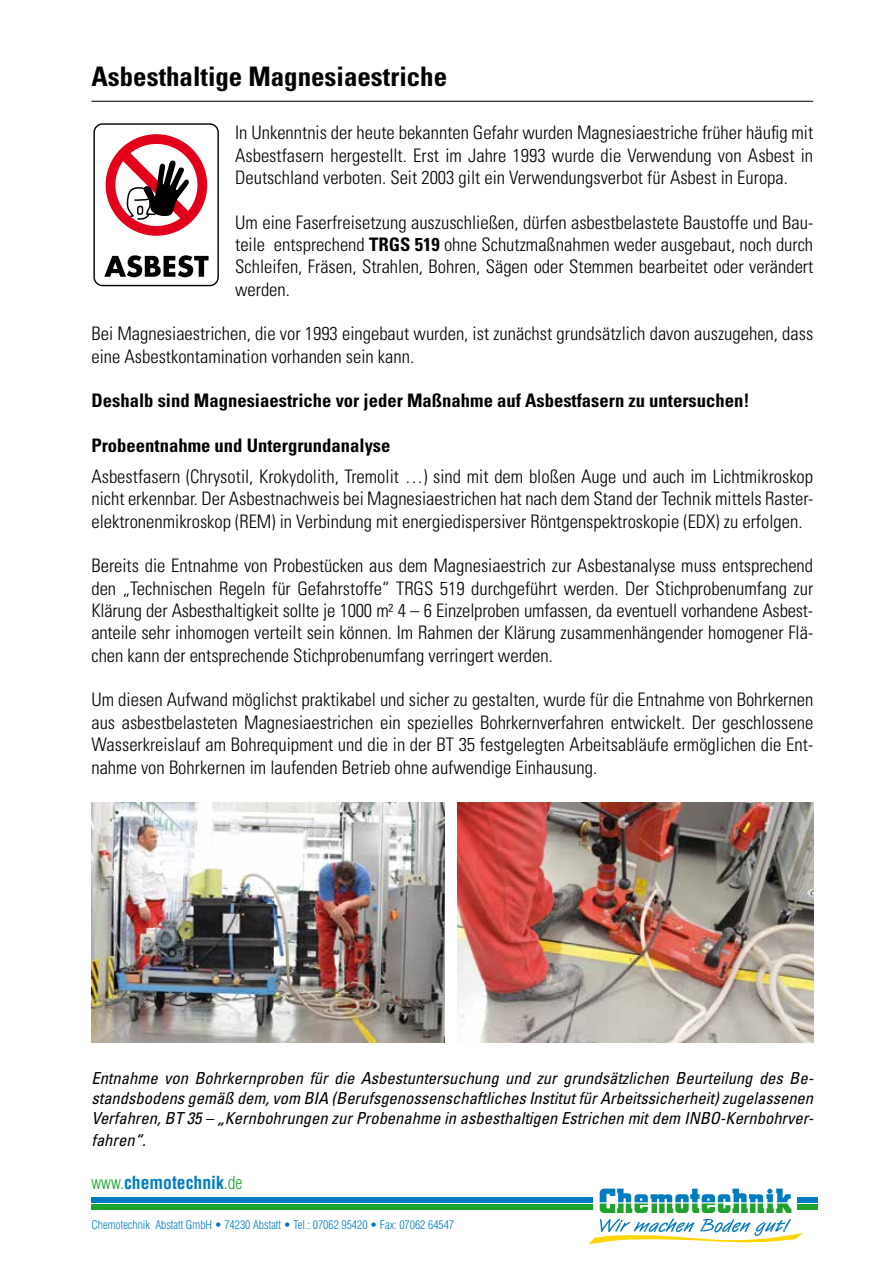
<style>
.page{position:relative;width:893px;height:1263px;background:#fff}
.page>*{position:absolute;margin:0;border:0;box-sizing:border-box;transform-origin:0 0}
.t1{font:700 condensed 26.85px "Univers LT";color:#000}
.t2{font:300 condensed 18.6px/22.4px "Univers LT";color:#000;text-align:justify}
.t3{font:700 condensed 18.6px "Univers LT";color:#000}
.t4{font:700 condensed 17.55px "Helvetica";color:#007bc2}
.t5{font:italic condensed 16.5px/19.8px "Univers LT";color:#000;text-align:justify}
.t6{font:300 condensed 11.7px "Helvetica";color:#007bc2}
.s1{font-weight:700}
.s2{font-weight:300;color:#1fa22e}
</style>
<div class="page">
<hr style="left:91px;top:101px;width:722px;height:1px;background:#000">
<div style="left:91px;top:1197px;width:726px;height:5px;background:#007bc2"></div>
<div style="left:91px;top:1204px;width:726px;height:5px;background:#1fa22e"></div>
<svg style="left:588px;top:1188px;width:215px;height:56px"></svg>
<div style="left:93px;top:123px;width:126px;height:163px;border:1px solid #000;border-radius:8px"></div>
<div style="left:106px;top:134px;width:101px;height:102px;background:#e2001a;border-radius:50%"></div>
<div style="left:115px;top:144px;width:82px;height:82px;background:#fff;border-radius:50%"></div>
<svg style="left:120px;top:146px;width:71px;height:80px"></svg>
<svg style="left:104px;top:255px;width:105px;height:22px"></svg>
<img style="left:91px;top:802px;width:354px;height:241px">
<img style="left:458px;top:802px;width:355px;height:241px">
<h1 class="t1" style="left:91px;top:60px;width:357px">Asbesthaltige Magnesiaestriche</h1>
<p class="t2" style="left:235px;top:121px;width:580px">In Unkenntnis der heute bekannten Gefahr wurden Magnesiaestriche früher häufig mit Asbestfasern hergestellt. Erst im Jahre 1993 wurde die Verwendung von Asbest in Deutschland verboten. Seit 2003 gilt ein Verwendungsverbot für Asbest in Europa.</p>
<p class="t2" style="left:235px;top:211px;width:580px">Um eine Faserfreisetzung auszuschließen, dürfen asbestbelastete Baustoffe und Bau&shy;teile entsprechend <span class="s1">TRGS 519</span> ohne Schutzmaßnahmen weder ausgebaut, noch durch Schleifen, Fräsen, Strahlen, Bohren, Sägen oder Stemmen bearbeitet oder verändert werden.</p>
<p class="t2" style="left:91px;top:323px;width:723px">Bei Magnesiaestrichen, die vor 1993 eingebaut wurden, ist zunächst grundsätzlich davon auszugehen, dass eine Asbestkontamination vorhanden sein kann.</p>
<p class="t3" style="left:91px;top:389px;width:660px">Deshalb sind Magnesiaestriche vor jeder Maßnahme auf Asbestfasern zu untersuchen!</p>
<p class="t3" style="left:91px;top:434px;width:301px">Probeentnahme und Untergrundanalyse</p>
<p class="t2" style="left:91px;top:465px;width:723px">Asbestfasern (Chrysotil, Krokydolith, Tremolit …) sind mit dem bloßen Auge und auch im Lichtmikroskop nicht erkennbar. Der Asbestnachweis bei Magnesiaestrichen hat nach dem Stand der Technik mittels Raster&shy;elektronenmikroskop (REM) in Verbindung mit energiedispersiver Röntgenspektroskopie (EDX) zu erfolgen.</p>
<p class="t2" style="left:91px;top:554px;width:723px">Bereits die Entnahme von Probestücken aus dem Magnesiaestrich zur Asbestanalyse muss entsprechend den „Technischen Regeln für Gefahrstoffe“ TRGS 519 durchgeführt werden. Der Stichprobenumfang zur Klärung der Asbesthaltigkeit sollte je 1000 m² 4 – 6 Einzelproben umfassen, da eventuell vorhandene Asbest&shy;anteile sehr inhomogen verteilt sein können. Im Rahmen der Klärung zusammenhängender homogener Flä&shy;chen kann der entsprechende Stichprobenumfang verringert werden.</p>
<p class="t2" style="left:91px;top:689px;width:723px">Um diesen Aufwand möglichst praktikabel und sicher zu gestalten, wurde für die Entnahme von Bohrkernen aus asbestbelasteten Magnesiaestrichen ein spezielles Bohrkernverfahren entwickelt. Der geschlossene Wasserkreislauf am Bohrequipment und die in der BT 35 festgelegten Arbeitsabläufe ermöglichen die Ent&shy;nahme von Bohrkernen im laufenden Betrieb ohne aufwendige Einhausung.</p>
<p class="t5" style="left:91px;top:1068px;width:723px">Entnahme von Bohrkernproben für die Asbestuntersuchung und zur grundsätzlichen Beurteilung des Be&shy;standsbodens gemäß dem, vom BIA (Berufsgenossenschaftliches Institut für Arbeitssicherheit) zugelassenen Verfahren, BT 35 – „Kernbohrungen zur Probenahme in asbesthaltigen Estrichen mit dem INBO-Kernbohrver-</p>
<p class="t5" style="left:91px;top:1130px;width:56px">fahren“.</p>
<p class="t4" style="left:91px;top:1172px;width:153px"><span class="s2">www.</span>chemotechnik<span class="s2">.de</span></p>
<p class="t6" style="left:91px;top:1218px;width:364px">Chemotechnik Abstatt GmbH • 74230 Abstatt • Tel.: 07062 95420 • Fax: 07062 64547</p>
</div>
